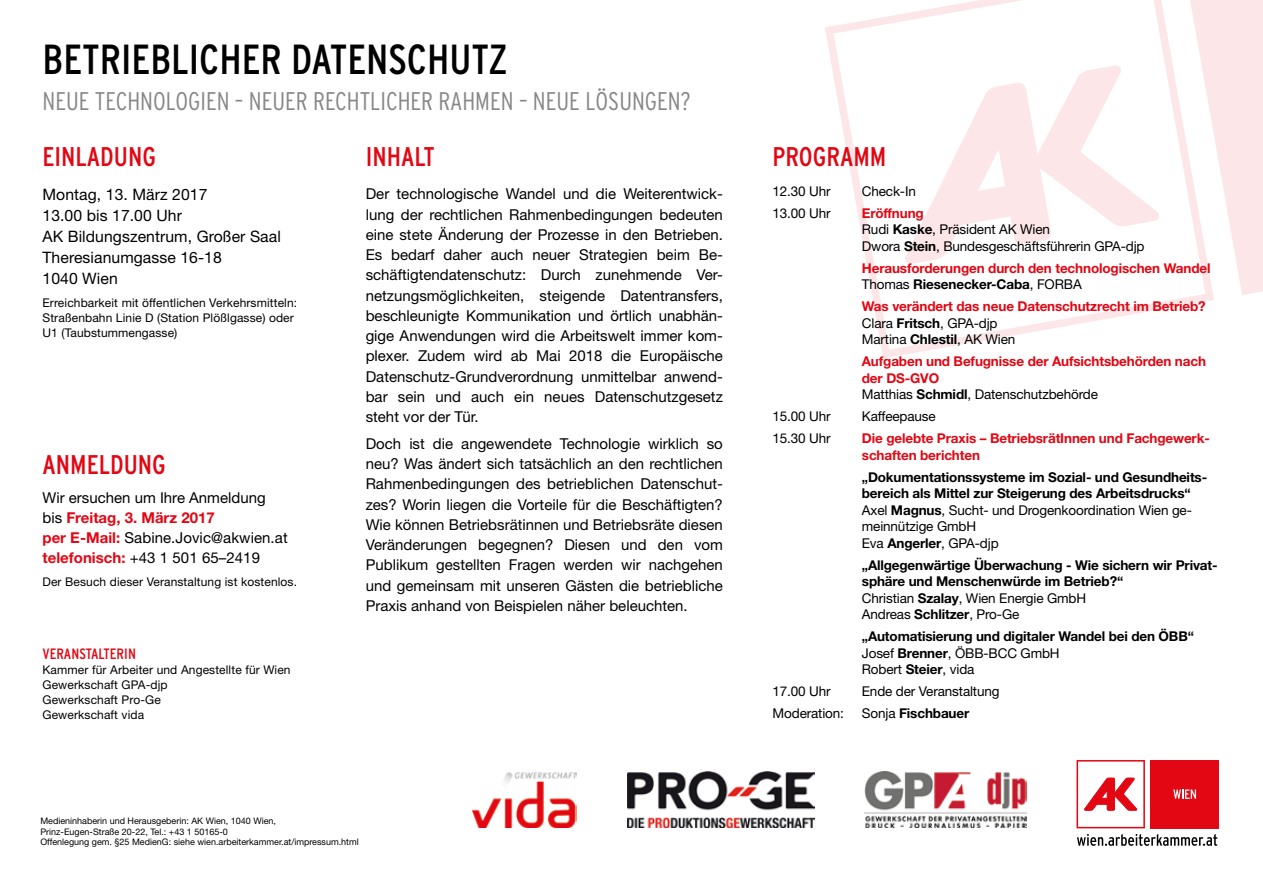
<style>
.page{position:relative;width:1263px;height:893px;background:#fff}
.page>*{position:absolute;margin:0;border:0;box-sizing:border-box;transform-origin:0 0}
.t1{font:condensed 42px "Interstate";color:#000}
.t2{font:condensed 27px "Interstate";color:#e30613}
.t3{font:300 condensed 25.5px "Interstate";color:#878787}
.t4{font:15.75px/21px "Helvetica Neue LT Std";letter-spacing:.005em;color:#000}
.t5{font:15px/20.2px "Helvetica Neue LT Std";color:#000;text-align:justify}
.t6{font:condensed 15px "Interstate";color:#e30613}
.t7{font:700 13.5px/16.5px "Helvetica Neue LT Std";letter-spacing:-.01em;color:#000}
.t8{font:700 13.5px/16.5px "Helvetica Neue LT Std";letter-spacing:-.01em;color:#e30613}
.t9{font:13.5px/16.5px "Helvetica Neue LT Std";letter-spacing:-.01em;color:#000}
.t10{font:12px/15px "Helvetica Neue LT Std";letter-spacing:.01em;color:#000}
.t11{font:9px/10.5px "Helvetica Neue LT Std";color:#000}
.s1{font-weight:700;color:#e30613}
.s2{font-weight:700}
.s3{font-weight:400;color:#000}
.s4{color:#000}
.s5{font-weight:400}
</style>
<div class="page">
<svg style="left:825px;top:0;width:389px;height:358px"></svg>
<svg style="left:904px;top:66px;width:256px;height:198px"></svg>
<svg style="left:1184px;top:0;width:79px;height:295px"></svg>
<svg style="left:1077px;top:834px;width:140px;height:12px"></svg>
<svg style="left:1076px;top:760px;width:69px;height:68px"></svg>
<div style="left:1151px;top:760px;width:68px;height:68px;background:#e30613"></div>
<svg style="left:1173px;top:789px;width:23px;height:10px"></svg>
<img style="left:864px;top:772px;width:162px;height:55px">
<img style="left:627px;top:772px;width:187px;height:55px">
<img style="left:472px;top:772px;width:105px;height:55px">
<h1 class="t1" style="left:43px;top:36px;width:467px">BETRIEBLICHER DATENSCHUTZ</h1>
<h3 class="t3" style="left:43px;top:87px;width:650px">NEUE TECHNOLOGIEN – NEUER RECHTLICHER RAHMEN – NEUE LÖSUNGEN?</h3>
<h2 class="t2" style="left:43px;top:142px;width:115px">EINLADUNG</h2>
<p class="t4" style="left:43px;top:184px;width:240px">Montag, 13. März 2017<br>13.00 bis 17.00 Uhr<br>AK Bildungszentrum, Großer Saal<br>Theresianumgasse 16-18<br>1040 Wien</p>
<p class="t10" style="left:43px;top:295px;width:256px">Erreichbarkeit mit öffentlichen Verkehrsmitteln:<br>Straßenbahn Linie D (Station Plößlgasse) oder<br>U1 (Taubstummengasse)</p>
<h2 class="t2" style="left:43px;top:449px;width:125px">ANMELDUNG</h2>
<p class="t5" style="left:43px;top:487px;width:247px;text-align:left">Wir ersuchen um Ihre Anmeldung bis <span class="s1">Freitag, 3. März 2017<br>per E-Mail:</span> Sabine.Jovic@akwien.at <span class="s1">telefonisch:</span> +43 1 501 65–2419</p>
<p class="t10" style="left:43px;top:574px;width:256px">Der Besuch dieser Veranstaltung ist kostenlos.</p>
<p class="t6" style="left:43px;top:645px;width:95px">VERANSTALTERIN</p>
<p class="t10" style="left:43px;top:662px;width:250px">Kammer für Arbeiter und Angestellte für Wien<br>Gewerkschaft GPA-djp<br>Gewerkschaft Pro-Ge<br>Gewerkschaft vida</p>
<h2 class="t2" style="left:366px;top:142px;width:71px">INHALT</h2>
<p class="t5" style="left:366px;top:184px;width:359px">Der technologische Wandel und die Weiterentwick&shy;lung der rechtlichen Rahmenbedingungen bedeuten eine stete Änderung der Prozesse in den Betrieben.<br>Es bedarf daher auch neuer Strategien beim Be&shy;schäftigtendatenschutz: Durch zunehmende Ver&shy;netzungsmöglichkeiten, steigende Datentransfers, beschleunigte Kommunikation und örtlich unabhän&shy;gige Anwendungen wird die Arbeitswelt immer kom&shy;plexer. Zudem wird ab Mai 2018 die Europäische Datenschutz-Grundverordnung unmittelbar anwend&shy;bar sein und auch ein neues Datenschutzgesetz steht vor der Tür.</p>
<p class="t5" style="left:366px;top:433px;width:359px">Doch ist die angewendete Technologie wirklich so neu? Was ändert sich tatsächlich an den rechtlichen Rahmenbedingungen des betrieblichen Datenschut&shy;zes? Worin liegen die Vorteile für die Beschäftigten?<br>Wie können Betriebsrätinnen und Betriebsräte diesen Veränderungen begegnen? Diesen und den vom Publikum gestellten Fragen werden wir nachgehen und gemeinsam mit unseren Gästen die betriebliche Praxis anhand von Beispielen näher beleuchten.</p>
<p class="t11" style="left:40px;top:816px;width:320px">Medieninhaberin und Herausgeberin: AK Wien, 1040 Wien,<br>Prinz-Eugen-Straße 20-22, Tel.: +43 1 50165-0<br>Offenlegung gem. §25 MedienG: siehe wien.arbeiterkammer.at/impressum.html</p>
<h2 class="t2" style="left:772px;top:142px;width:115px">PROGRAMM</h2>
<p class="t9" style="left:772px;top:182px;width:60px">12.30 Uhr</p>
<p class="t9" style="left:862px;top:182px;width:56px">Check-In</p>
<p class="t9" style="left:772px;top:204px;width:60px">13.00 Uhr</p>
<p class="t9" style="left:862px;top:204px;width:284px"><span class="s1">Eröffnung<br></span>Rudi <span class="s2">Kaske</span>, Präsident AK Wien<br>Dwora <span class="s2">Stein</span>, Bundesgeschäftsführerin GPA-djp</p>
<p class="t8" style="left:862px;top:259px;width:350px">Herausforderungen durch den technologischen Wandel<br><span class="s3">Thomas</span> <span class="s4">Riesenecker-Caba</span><span class="s3">, FORBA</span></p>
<p class="t8" style="left:862px;top:298px;width:345px">Was verändert das neue Datenschutzrecht im Betrieb?<br><span class="s3">Clara</span> <span class="s4">Fritsch</span><span class="s3">, GPA-djp<br>Martina</span> <span class="s4">Chlestil</span><span class="s3">, AK Wien</span></p>
<p class="t8" style="left:862px;top:353px;width:346px">Aufgaben und Befugnisse der Aufsichtsbehörden nach der DS-GVO<br><span class="s3">Matthias</span> <span class="s4">Schmidl</span><span class="s3">, Datenschutzbehörde</span></p>
<p class="t9" style="left:772px;top:408px;width:60px">15.00 Uhr</p>
<p class="t9" style="left:862px;top:408px;width:75px">Kaffeepause</p>
<p class="t9" style="left:772px;top:430px;width:60px">15.30 Uhr</p>
<p class="t8" style="left:862px;top:430px;width:349px">Die gelebte Praxis – BetriebsrätInnen und Fachgewerk&shy;schaften berichten</p>
<p class="t7" style="left:862px;top:468px;width:347px">„Dokumentationssysteme im Sozial- und Gesundheits&shy;bereich als Mittel zur Steigerung des Arbeitsdrucks“ <span class="s5">Axel</span> Magnus<span class="s5">, Sucht- und Drogenkoordination Wien ge&shy;meinnützige GmbH<br>Eva</span> Angerler<span class="s5">, GPA-djp</span></p>
<p class="t7" style="left:862px;top:556px;width:357px">„Allgegenwärtige Überwachung - Wie sichern wir Privat&shy;sphäre und Menschenwürde im Betrieb?“<br><span class="s5">Christian</span> Szalay<span class="s5">, Wien Energie GmbH<br>Andreas</span> Schlitzer<span class="s5">, Pro-Ge</span></p>
<p class="t7" style="left:862px;top:628px;width:334px">„Automatisierung und digitaler Wandel bei den ÖBB“<br><span class="s5">Josef</span> Brenner<span class="s5">, ÖBB-BCC GmbH<br>Robert</span> Steier<span class="s5">, vida</span></p>
<p class="t9" style="left:772px;top:683px;width:60px">17.00 Uhr</p>
<p class="t9" style="left:862px;top:683px;width:139px">Ende der Veranstaltung</p>
<p class="t9" style="left:772px;top:705px;width:73px">Moderation:</p>
<p class="t7" style="left:862px;top:705px;width:109px"><span class="s5">Sonja</span> Fischbauer</p>
</div>
